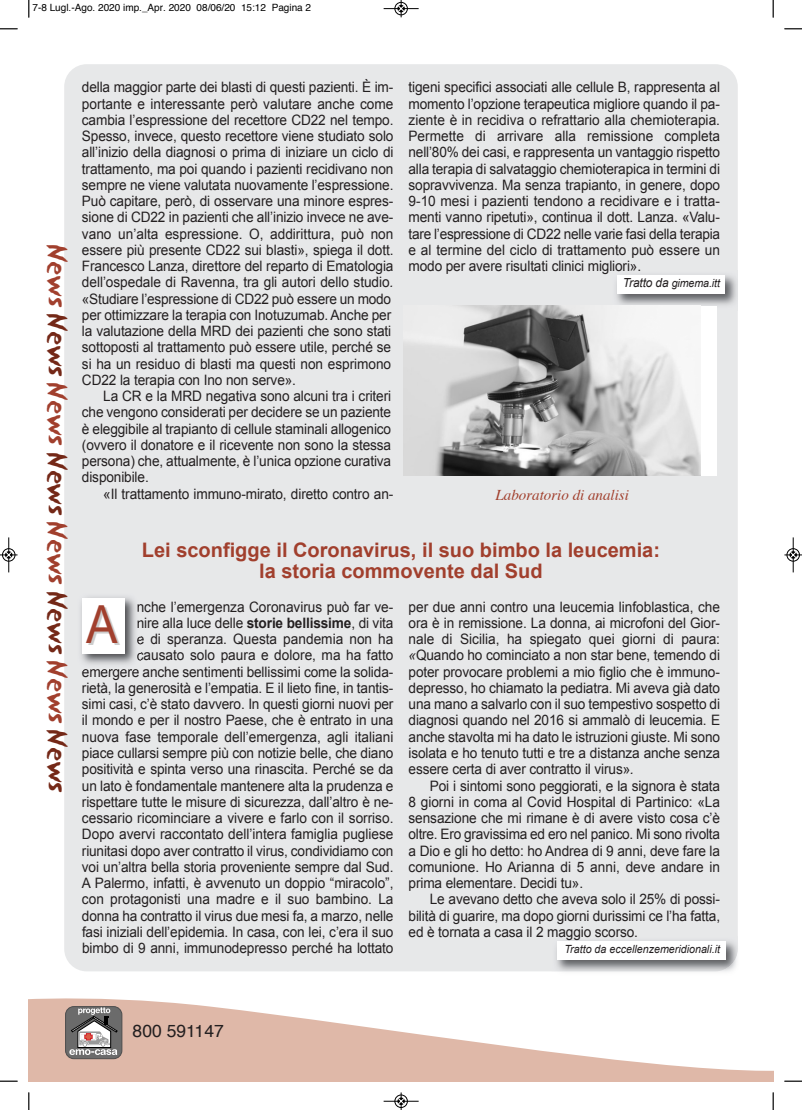
<style>
.page{position:relative;width:802px;height:1110px;background:#fff}
.page>*{position:absolute;margin:0;border:0;box-sizing:border-box;transform-origin:0 0}
.t1{font:52.5px "Arial";color:#a13f2d;scale:.9 1}
.t2{font:22.5px "Sand";letter-spacing:-.05em;color:#a13f2d}
.t3{font:700 20px/21.2px "Arial";color:#a13f2d;text-align:center}
.t4{font:17.5px "Helvetica";color:#231f20}
.t5{font:italic 15px "Times";color:#a13f2d}
.t6{font:14.38px/16.2px "Arial";letter-spacing:-.01em;color:#231f20;text-align:justify;scale:.95 1}
.t7{font:italic 11.25px "Arial";color:#231f20;scale:.95 1}
.t8{font:10px "Helvetica";color:#000}
.s1{color:#742817}
.s2{font-style:italic}
.s3{font-size:12.5px}
.s4{font-weight:700}
</style>
<div class="page">
<div style="left:64px;top:64px;width:673px;height:907px;background:#e7e8e9;border-radius:22px"></div>
<svg style="left:29px;top:998px;width:744px;height:83px;fill:#dfb8a8"></svg>
<div style="left:66px;top:1006px;width:56px;height:53px;background:#6b6b6b;border-radius:8px"></div>
<div style="left:65px;top:1006px;width:57px;height:53px;border:1px solid #4d4d4d;border-radius:8px"></div>
<svg style="left:69px;top:1007px;width:49px;height:48px"></svg>
<img style="left:613px;top:270px;width:125px;height:40px">
<div style="left:617px;top:276px;width:108px;height:18px;background:#fff"></div>
<img style="left:554px;top:939px;width:183px;height:32px">
<div style="left:557px;top:941px;width:168px;height:19px;background:#fff"></div>
<img style="left:81px;top:597px;width:57px;height:68px">
<svg style="left:137px;top:636px;width:3px;height:9px"></svg>
<svg style="left:137px;top:653px;width:3px;height:8px"></svg>
<img style="left:83px;top:669px;width:55px;height:1px">
<div style="left:82px;top:598px;width:42px;height:56px;background:#fff"></div>
<div style="left:404px;top:306px;width:312px;height:169px;background:#fff"></div>
<img style="left:404px;top:306px;width:296px;height:169px">
<svg style="left:28px;top:0;width:2px;height:18px"></svg>
<svg style="left:0;top:28px;width:18px;height:2px"></svg>
<svg style="left:772px;top:0;width:2px;height:18px"></svg>
<svg style="left:784px;top:28px;width:18px;height:2px"></svg>
<svg style="left:28px;top:1092px;width:2px;height:18px"></svg>
<svg style="left:0;top:1081px;width:18px;height:1px"></svg>
<svg style="left:772px;top:1092px;width:2px;height:18px"></svg>
<svg style="left:784px;top:1081px;width:18px;height:1px"></svg>
<div style="left:394px;top:2px;width:14px;height:13px;border:1px solid #fff;border-radius:50%"></div>
<hr style="left:383px;top:8px;width:35px;height:1px;background:#000">
<div style="left:395px;top:2px;width:12px;height:13px;border:1px solid #000;border-radius:50%"></div>
<svg style="left:398px;top:0;width:6px;height:17px"></svg>
<div style="left:394px;top:1094px;width:14px;height:14px;border:1px solid #fff;border-radius:50%"></div>
<hr style="left:383px;top:1101px;width:35px;height:1px;background:#000">
<div style="left:395px;top:1095px;width:12px;height:13px;border:1px solid #000;border-radius:50%"></div>
<svg style="left:398px;top:1092px;width:6px;height:18px"></svg>
<div style="left:2px;top:548px;width:13px;height:14px;border:1px solid #fff;border-radius:50%"></div>
<hr style="left:9px;top:537px;width:1px;height:35px;background:#000">
<div style="left:2px;top:548px;width:13px;height:13px;border:1px solid #000;border-radius:50%"></div>
<svg style="left:0;top:552px;width:18px;height:6px"></svg>
<div style="left:786px;top:548px;width:13px;height:14px;border:1px solid #fff;border-radius:50%"></div>
<hr style="left:793px;top:537px;width:1px;height:35px;background:#000">
<div style="left:786px;top:548px;width:13px;height:13px;border:1px solid #000;border-radius:50%"></div>
<svg style="left:784px;top:552px;width:18px;height:6px"></svg>
<p class="t8" style="left:32px;top:4px;width:280px">7-8 Lugl.-Ago. 2020 imp._Apr. 2020 08/06/20 15:12 Pagina 2</p>
<h2 class="t2" style="left:71px;top:245px;width:549px;rotate:90deg">News <span class="s1">News</span> News <span class="s1">News</span> News <span class="s1">News</span> News <span class="s1">News</span></h2>
<p class="t6" style="left:82px;top:79px;width:329px;text-align:left">della maggior parte dei blasti di questi pazienti. Ѐ im&shy;portante e interessante però valutare anche come cambia l’espressione del recettore CD22 nel tempo.<br>Spesso, invece, questo recettore viene studiato solo all’inizio della diagnosi o prima di iniziare un ciclo di trattamento, ma poi quando i pazienti recidivano non sempre ne viene valutata nuovamente l’espressione.<br>Può capitare, però, di osservare una minore espres&shy;sione di CD22 in pazienti che all’inizio invece ne ave&shy;vano un’alta espressione. O, addirittura, può non essere più presente CD22 sui blasti», spiega il dott.<br>Francesco Lanza, direttore del reparto di Ematologia dell’ospedale di Ravenna, tra gli autori dello studio<span class="s2">. </span>«Studiare l’espressione di CD22 può essere un modo per ottimizzare la terapia con Inotuzumab. Anche per la valutazione della MRD dei pazienti che sono stati sottoposti al trattamento può essere utile, perché se si ha un residuo di blasti ma questi non esprimono CD22 la terapia con Ino non serve».</p>
<p class="t6" style="left:82px;top:388px;width:327px;text-indent:21px">La CR e la MRD negativa sono alcuni tra i criteri che vengono considerati per decidere se un paziente è eleggibile al trapianto di cellule staminali allogenico (ovvero il donatore e il ricevente non sono la stessa persona) che, attualmente, è l’unica opzione curativa disponibile.</p>
<p class="t6" style="left:103px;top:486px;width:307px">«Il trattamento immuno-mirato, diretto contro an-</p>
<p class="t6" style="left:408px;top:79px;width:329px">tigeni specifici associati alle cellule B, rappresenta al momento l’opzione terapeutica migliore quando il pa&shy;ziente è in recidiva o refrattario alla chemioterapia.<br>Permette di arrivare alla remissione completa nell’80% dei casi, e rappresenta un vantaggio rispetto alla terapia di salvataggio chemioterapica in termini di sopravvivenza. Ma senza trapianto, in genere, dopo 9-10 mesi i pazienti tendono a recidivare e i tratta&shy;menti vanno ripetuti», continua il dott. Lanza. «Valu&shy;tare l’espressione di CD22 nelle varie fasi della terapia e al termine del ciclo di trattamento può essere un modo per avere risultati clinici migliori».</p>
<p class="t7" style="left:623px;top:277px;width:104px"><span class="s3">Tratto da</span> gimema.itt</p>
<p class="t5" style="left:495px;top:488px;width:135px">Laboratorio di analisi</p>
<h3 class="t3" style="left:142px;top:539px;width:519px">Lei sconfigge il Coronavirus, il suo bimbo la leucemia: la storia commovente dal Sud</h3>
<p class="t6" style="left:82px;top:599px;width:329px;text-align:right">nche l’emergenza Coronavirus può far ve-<br>nire alla luce delle <span class="s4">storie bellissime</span>, di vita<br>e di speranza. Questa pandemia non ha<br>causato solo paura e dolore, ma ha fatto emergere anche sentimenti bellissimi come la solida&shy;rietà, la generosità e l’empatia. E il lieto fine, in tantis&shy;simi casi, c’è stato davvero. In questi giorni nuovi per il mondo e per il nostro Paese, che è entrato in una nuova fase temporale dell’emergenza, agli italiani piace cullarsi sempre più con notizie belle, che diano positività e spinta verso una rinascita. Perché se da un lato è fondamentale mantenere alta la prudenza e rispettare tutte le misure di sicurezza, dall’altro è ne&shy;cessario ricominciare a vivere e farlo con il sorriso.<br>Dopo avervi raccontato dell’intera famiglia pugliese riunitasi dopo aver contratto il virus, condividiamo con voi un’altra bella storia proveniente sempre dal Sud.<br>A Palermo, infatti, è avvenuto un doppio “miracolo”, con protagonisti una madre e il suo bambino. La donna ha contratto il virus due mesi fa, a marzo, nelle fasi iniziali dell’epidemia. In casa, con lei, c’era il suo bimbo di 9 anni, immunodepresso perché ha lottato</p>
<p class="t6" style="left:408px;top:599px;width:329px">per due anni contro una leucemia linfoblastica, che ora è in remissione. La donna, ai microfoni del Gior&shy;nale di Sicilia, ha spiegato quei giorni di paura: <span class="s2">«</span>Quando ho cominciato a non star bene, temendo di poter provocare problemi a mio figlio che è immuno&shy;depresso, ho chiamato la pediatra. Mi aveva già dato una mano a salvarlo con il suo tempestivo sospetto di diagnosi quando nel 2016 si ammalò di leucemia. E anche stavolta mi ha dato le istruzioni giuste. Mi sono isolata e ho tenuto tutti e tre a distanza anche senza essere certa di aver contratto il virus»<span class="s2">.</span></p>
<h1 class="t1" style="left:86px;top:595px;width:37px">A</h1>
<p class="t6" style="left:408px;top:777px;width:329px;text-indent:21px">Poi i sintomi sono peggiorati, e la signora è stata 8 giorni in coma al Covid Hospital di Partinico: «La sensazione che mi rimane è di avere visto cosa c’è oltre. Ero gravissima ed ero nel panico. Mi sono rivolta a Dio e gli ho detto: ho Andrea di 9 anni, deve fare la comunione. Ho Arianna di 5 anni, deve andare in prima elementare. Decidi tu».</p>
<p class="t6" style="left:408px;top:891px;width:329px;text-indent:21px">Le avevano detto che aveva solo il 25% di possi&shy;bilità di guarire, ma dopo giorni durissimi ce l’ha fatta, ed è tornata a casa il 2 maggio scorso.</p>
<p class="t7" style="left:564px;top:943px;width:165px">Tratto da eccellenzemeridionali.it</p>
<p class="t4" style="left:133px;top:1024px;width:93px">800 591147</p>
</div>
